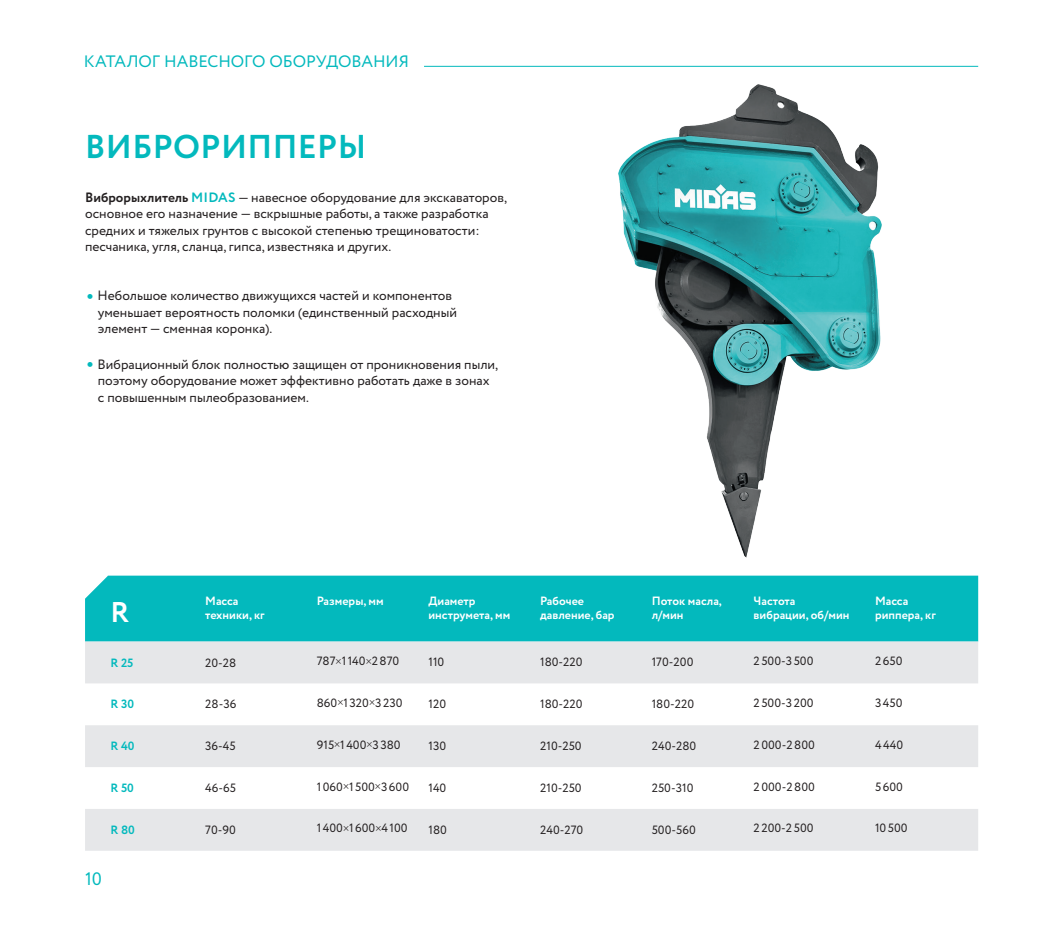
<style>
.page{position:relative;width:1042px;height:936px;background:#fff}
.page>*{position:absolute;margin:0;border:0;box-sizing:border-box;transform-origin:0 0}
.t1{font:700 33px "Circe";letter-spacing:.01em;color:#03b9bd}
.t2{font:700 28.5px "Circe";color:#fff}
.t3{font:18px "Circe";color:#03b9bd}
.t4{font:16.5px "Circe";letter-spacing:-.01em;color:#03b9bd}
.t5{font:13.5px/16.5px "Circe";color:#231f20}
.t6{font:12px "Circe";color:#231f20}
.t7{font:700 12px/14.4px "Circe";color:#fff}
.t8{font:700 12px "Circe";color:#03b9bd}
.s1{font-weight:700}
.s2{font-weight:700;color:#03b9bd}
.s3{font-weight:700;font-size:21px;color:#03b9bd}
.s4{font-family:"Minion Pro";font-size:10.5px}
</style>
<div class="page">
<div style="left:85px;top:575px;width:893px;height:66px;background:#03b9bd"></div>
<svg style="left:85px;top:641px;width:893px;height:209px;fill:#e6e7e9"></svg>
<svg style="left:85px;top:575px;width:23px;height:23px"></svg>
<img style="left:618px;top:85px;width:263px;height:472px">
<hr style="left:424px;top:66px;width:554px;height:1px;background:#03b9bd">
<p class="t4" style="left:84px;top:50px;width:327px">КАТАЛОГ НАВЕСНОГО ОБОРУДОВАНИЯ</p>
<h1 class="t1" style="left:85px;top:124px;width:282px">ВИБРОРИППЕРЫ</h1>
<p class="t5" style="left:85px;top:189px;width:423px"><span class="s1">Виброрыхлитель</span> <span class="s2">MIDAS</span> — навесное оборудование для экскаваторов, основное его назначение — вскрышные работы, а также разработка средних и тяжелых грунтов с высокой степенью трещиноватости: песчаника, угля, сланца, гипса, известняка и других.</p>
<p class="t5" style="left:98px;top:288px;width:361px;text-indent:-11px"><span class="s3">•</span> Небольшое количество движущихся частей и компонентов уменьшает вероятность поломки (единственный расходный элемент — сменная коронка).</p>
<p class="t5" style="left:98px;top:356px;width:402px;text-indent:-11px"><span class="s3">•</span> Вибрационный блок полностью защищен от проникновения пыли, поэтому оборудование может эффективно работать даже в зонах с повышенным пылеобразованием.</p>
<h2 class="t2" style="left:111px;top:593px;width:20px">R</h2>
<p class="t7" style="left:205px;top:594px;width:61px">Масса техники, кг</p>
<p class="t7" style="left:317px;top:594px;width:68px">Размеры, мм</p>
<p class="t7" style="left:428px;top:594px;width:83px">Диаметр инструмета, мм</p>
<p class="t7" style="left:540px;top:594px;width:76px">Рабочее давление, бар</p>
<p class="t7" style="left:652px;top:594px;width:72px">Поток масла, л/мин</p>
<p class="t7" style="left:753px;top:594px;width:97px">Частота вибрации, об/мин</p>
<p class="t7" style="left:875px;top:594px;width:62px">Масса риппера, кг</p>
<p class="t8" style="left:111px;top:654px;width:24px">R 25</p>
<p class="t6" style="left:205px;top:654px;width:33px">20-28</p>
<p class="t6" style="left:317px;top:653px;width:84px">787<span class="s4">×</span>1140<span class="s4">×</span>2870</p>
<p class="t6" style="left:428px;top:654px;width:17px">110</p>
<p class="t6" style="left:540px;top:654px;width:44px">180-220</p>
<p class="t6" style="left:652px;top:654px;width:43px">170-200</p>
<p class="t6" style="left:753px;top:653px;width:61px">2500-3500</p>
<p class="t6" style="left:875px;top:653px;width:29px">2650</p>
<p class="t8" style="left:111px;top:696px;width:25px">R 30</p>
<p class="t6" style="left:205px;top:696px;width:33px">28-36</p>
<p class="t6" style="left:317px;top:694px;width:87px">860<span class="s4">×</span>1320<span class="s4">×</span>3230</p>
<p class="t6" style="left:428px;top:696px;width:19px">120</p>
<p class="t6" style="left:540px;top:696px;width:44px">180-220</p>
<p class="t6" style="left:652px;top:696px;width:44px">180-220</p>
<p class="t6" style="left:753px;top:694px;width:61px">2500-3200</p>
<p class="t6" style="left:875px;top:694px;width:29px">3450</p>
<p class="t8" style="left:111px;top:738px;width:25px">R 40</p>
<p class="t6" style="left:205px;top:738px;width:32px">36-45</p>
<p class="t6" style="left:317px;top:736px;width:85px">915<span class="s4">×</span>1400<span class="s4">×</span>3380</p>
<p class="t6" style="left:428px;top:738px;width:19px">130</p>
<p class="t6" style="left:540px;top:738px;width:43px">210-250</p>
<p class="t6" style="left:652px;top:738px;width:46px">240-280</p>
<p class="t6" style="left:753px;top:736px;width:63px">2000-2800</p>
<p class="t6" style="left:875px;top:736px;width:30px">4440</p>
<p class="t8" style="left:111px;top:779px;width:25px">R 50</p>
<p class="t6" style="left:205px;top:779px;width:32px">46-65</p>
<p class="t6" style="left:317px;top:778px;width:94px">1060<span class="s4">×</span>1500<span class="s4">×</span>3600</p>
<p class="t6" style="left:428px;top:779px;width:19px">140</p>
<p class="t6" style="left:540px;top:779px;width:43px">210-250</p>
<p class="t6" style="left:652px;top:779px;width:43px">250-310</p>
<p class="t6" style="left:753px;top:778px;width:63px">2000-2800</p>
<p class="t6" style="left:875px;top:778px;width:29px">5600</p>
<p class="t8" style="left:111px;top:821px;width:26px">R 80</p>
<p class="t6" style="left:205px;top:821px;width:32px">70-90</p>
<p class="t6" style="left:317px;top:820px;width:92px">1400<span class="s4">×</span>1600<span class="s4">×</span>4100</p>
<p class="t6" style="left:428px;top:821px;width:20px">180</p>
<p class="t6" style="left:540px;top:821px;width:45px">240-270</p>
<p class="t6" style="left:652px;top:821px;width:46px">500-560</p>
<p class="t6" style="left:753px;top:820px;width:61px">2200-2500</p>
<p class="t6" style="left:875px;top:820px;width:34px">10500</p>
<h3 class="t3" style="left:85px;top:866px;width:18px">10</h3>
</div>
